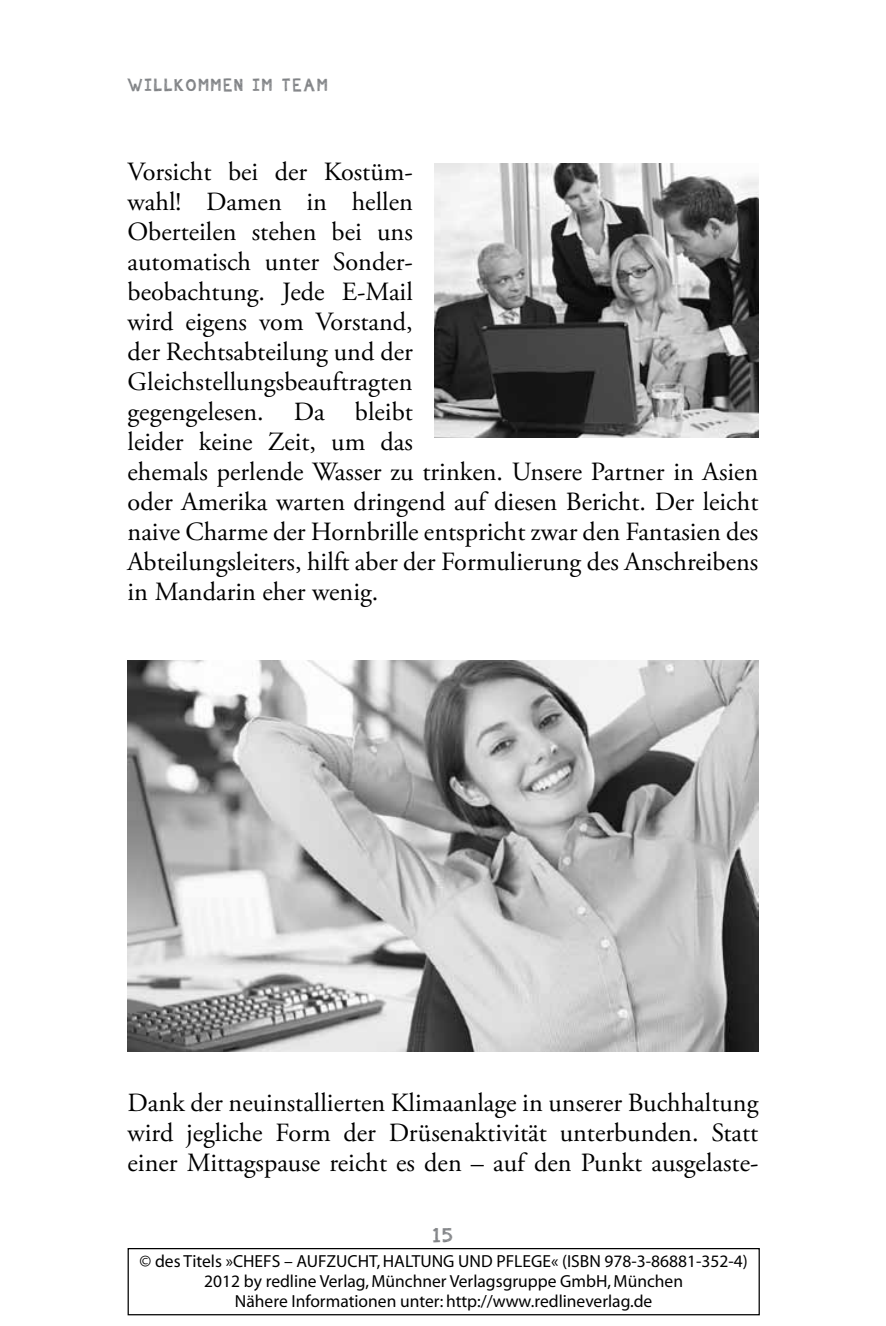
<style>
.page{position:relative;width:886px;height:1326px;background:#fff}
.page>*{position:absolute;margin:0;border:0;box-sizing:border-box;transform-origin:0 0}
.t1{font:26.25px/30px "Adobe Garamond Pro";color:#000}
.t2{font:20px "appleberry";color:#808285}
.t3{font:17.5px/20px "Myriad MM 400 600";color:#000;text-align:center}
.t4{font:17.5px "appleberry";letter-spacing:.13em;color:#808285}
</style>
<div class="page">
<div style="left:128px;top:1247px;width:632px;height:68px;border:1px solid #000"></div>
<img style="left:434px;top:163px;width:324px;height:274px">
<img style="left:128px;top:660px;width:630px;height:390px">
<p class="t4" style="left:128px;top:72px;width:30px">WILLKOMMEN</p>
<p class="t4" style="left:253px;top:72px;width:75px">IM TEAM</p>
<p class="t1" style="left:128px;top:158px;width:632px">Vorsicht bei der Kostüm-<br>wahl! Damen in hellen<br>Oberteilen stehen bei uns<br>automatisch unter Sonder-<br>beobachtung. Jede E-Mail<br>wird eigens vom Vorstand,<br>der Rechtsabteilung und der<br>Gleichstellungsbeauftragten<br>gegengelesen. Da bleibt<br>leider keine Zeit, um das<br>ehemals perlende Wasser zu trinken. Unsere Partner in Asien oder Amerika warten dringend auf diesen Bericht. Der leicht naive Charme der Hornbrille entspricht zwar den Fantasien des Abteilungsleiters, hilft aber der Formulierung des Anschreibens in Mandarin eher wenig.</p>
<p class="t1" style="left:128px;top:1088px;width:632px;text-align:justify">Dank der neuinstallierten Klimaanlage in unserer Buchhaltung wird jegliche Form der Drüsenaktivität unterbunden. Statt einer Mittagspause reicht es den – auf den Punkt ausgelaste-</p>
<p class="t2" style="left:433px;top:1220px;width:21px">15</p>
<p class="t3" style="left:139px;top:1252px;width:610px">© des Titels »Chefs – Aufzucht, Haltung und Pflege« (ISBN 978-3-86881-352-4)<br>2012 by redline Verlag, Münchner Verlagsgruppe GmbH, München<br>Nähere Informationen unter: http://www.redlineverlag.de</p>
</div>
